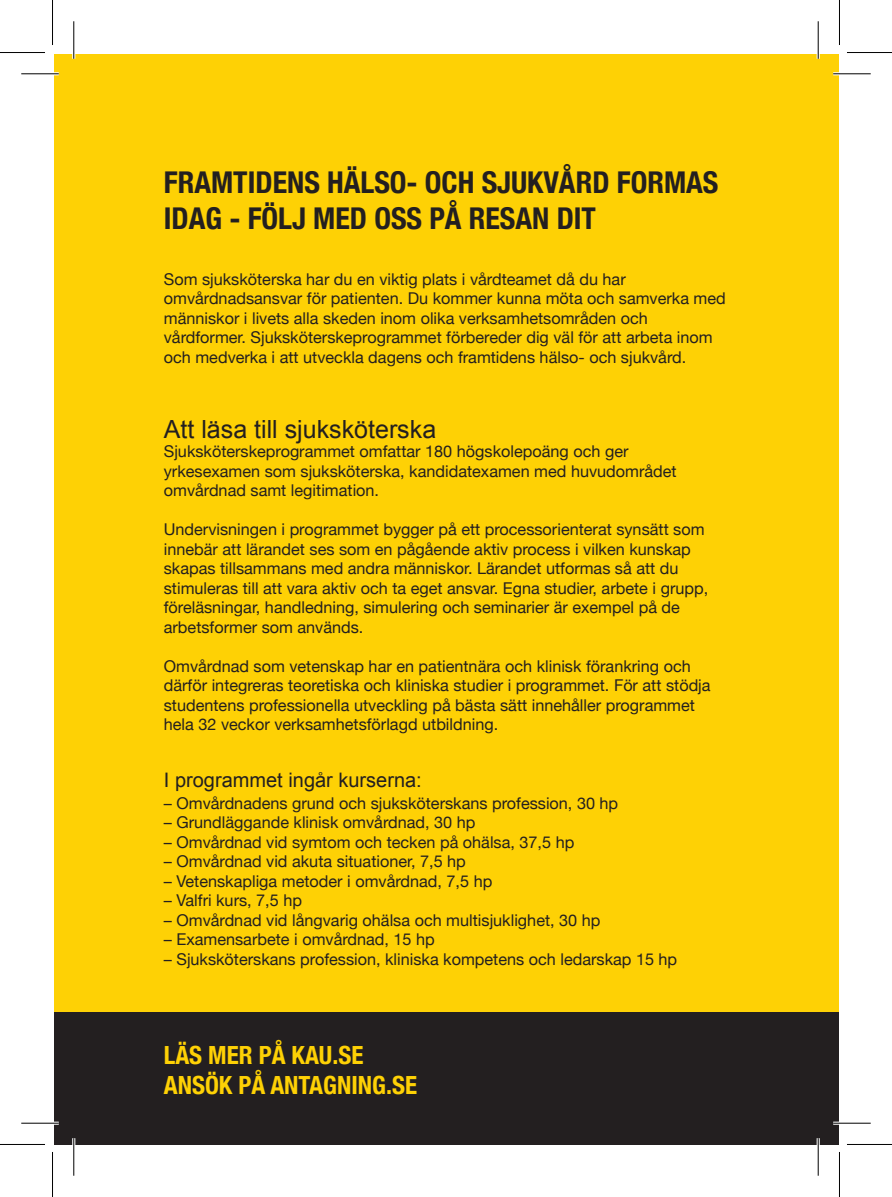
<style>
.page{position:relative;width:892px;height:1197px;background:#fff}
.page>*{position:absolute;margin:0;border:0;box-sizing:border-box;transform-origin:0 0}
.t1{font:700 condensed 30px/36px "Helvetica Neue";color:#231f20}
.t2{font:700 condensed 25px "Helvetica Neue";color:#fed105}
.t3{font:25px "Arial";color:#231f20}
.t4{font:20px "Arial";color:#231f20}
.t5{font:16.25px/19.5px "Helvetica Neue";color:#231f20}
</style>
<div class="page">
<div style="left:54px;top:1011px;width:784px;height:133px;background:#231f20"></div>
<div style="left:54px;top:54px;width:784px;height:957px;background:#fed105"></div>
<hr style="left:21px;top:72px;width:38px;height:3px;background:#fff">
<hr style="left:833px;top:72px;width:37px;height:3px;background:#fff">
<hr style="left:21px;top:1121px;width:38px;height:3px;background:#fff">
<hr style="left:833px;top:1121px;width:37px;height:3px;background:#fff">
<hr style="left:72px;top:21px;width:3px;height:38px;background:#fff">
<hr style="left:72px;top:1138px;width:3px;height:37px;background:#fff">
<hr style="left:816px;top:21px;width:3px;height:38px;background:#fff">
<hr style="left:816px;top:1138px;width:3px;height:37px;background:#fff">
<hr style="left:21px;top:73px;width:38px;height:1px;background:#000">
<hr style="left:833px;top:73px;width:37px;height:1px;background:#000">
<hr style="left:21px;top:1122px;width:38px;height:1px;background:#000">
<hr style="left:833px;top:1122px;width:37px;height:1px;background:#000">
<hr style="left:73px;top:21px;width:1px;height:38px;background:#000">
<hr style="left:73px;top:1138px;width:1px;height:37px;background:#000">
<hr style="left:817px;top:21px;width:1px;height:38px;background:#000">
<hr style="left:817px;top:1138px;width:1px;height:37px;background:#000">
<hr style="left:0;top:52px;width:45px;height:1px;background:#000">
<hr style="left:847px;top:52px;width:45px;height:1px;background:#000">
<hr style="left:0;top:1143px;width:45px;height:1px;background:#000">
<hr style="left:847px;top:1143px;width:45px;height:1px;background:#000">
<hr style="left:52px;top:0;width:1px;height:45px;background:#000">
<hr style="left:52px;top:1151px;width:1px;height:45px;background:#000">
<hr style="left:839px;top:0;width:1px;height:45px;background:#000">
<hr style="left:839px;top:1151px;width:1px;height:45px;background:#000">
<p class="t1" style="left:164px;top:162px;width:556px">FRAMTIDENS HÄLSO- OCH SJUKVÅRD FORMAS<br>IDAG - FÖLJ MED OSS PÅ RESAN DIT</p>
<p class="t5" style="left:164px;top:270px;width:463px">Som sjuksköterska har du en viktig plats i vårdteamet då du har</p>
<p class="t5" style="left:164px;top:290px;width:563px">omvårdnadsansvar för patienten. Du kommer kunna möta och samverka med människor i livets alla skeden inom olika verksamhetsområden och</p>
<p class="t5" style="left:164px;top:329px;width:550px">vårdformer. Sjuksköterskeprogrammet förbereder dig väl för att arbeta inom och medverka i att utveckla dagens och framtidens hälso- och sjukvård.</p>
<p class="t3" style="left:164px;top:412px;width:274px">Att läsa till sjuksköterska</p>
<p class="t5" style="left:164px;top:442px;width:466px">Sjuksköterskeprogrammet omfattar 180 högskolepoäng och ger</p>
<p class="t5" style="left:164px;top:462px;width:514px">yrkesexamen som sjuksköterska, kandidatexamen med huvudområdet omvårdnad samt legitimation.</p>
<p class="t5" style="left:164px;top:520px;width:546px">Undervisningen i programmet bygger på ett processorienterat synsätt som innebär att lärandet ses som en pågående aktiv process i vilken kunskap skapas tillsammans med andra människor. Lärandet utformas så att du stimuleras till att vara aktiv och ta eget ansvar. Egna studier, arbete i grupp, föreläsningar, handledning, simulering och seminarier är exempel på de arbetsformer som används.</p>
<p class="t5" style="left:164px;top:657px;width:548px">Omvårdnad som vetenskap har en patientnära och klinisk förankring och därför integreras teoretiska och kliniska studier i programmet. För att stödja studentens professionella utveckling på bästa sätt innehåller programmet hela 32 veckor verksamhetsförlagd utbildning.</p>
<p class="t4" style="left:164px;top:766px;width:259px">I programmet ingår kurserna:</p>
<p class="t5" style="left:164px;top:793px;width:456px">– Omvårdnadens grund och sjuksköterskans profession, 30 hp</p>
<p class="t5" style="left:164px;top:813px;width:313px">– Grundläggande klinisk omvårdnad, 30 hp</p>
<p class="t5" style="left:164px;top:832px;width:412px">– Omvårdnad vid symtom och tecken på ohälsa, 37,5 hp</p>
<p class="t5" style="left:164px;top:852px;width:303px">– Omvårdnad vid akuta situationer, 7,5 hp</p>
<p class="t5" style="left:164px;top:871px;width:330px">– Vetenskapliga metoder i omvårdnad, 7,5 hp</p>
<p class="t5" style="left:164px;top:891px;width:140px">– Valfri kurs, 7,5 hp</p>
<p class="t5" style="left:164px;top:910px;width:438px">– Omvårdnad vid långvarig ohälsa och multisjuklighet, 30 hp</p>
<p class="t5" style="left:164px;top:930px;width:272px">– Examensarbete i omvårdnad, 15 hp</p>
<p class="t5" style="left:164px;top:949px;width:515px">– Sjuksköterskans profession, kliniska kompetens och ledarskap 15 hp</p>
<p class="t2" style="left:164px;top:1034px;width:201px">LÄS MER PÅ KAU.SE</p>
<p class="t2" style="left:164px;top:1064px;width:255px">ANSÖK PÅ ANTAGNING.SE</p>
</div>
